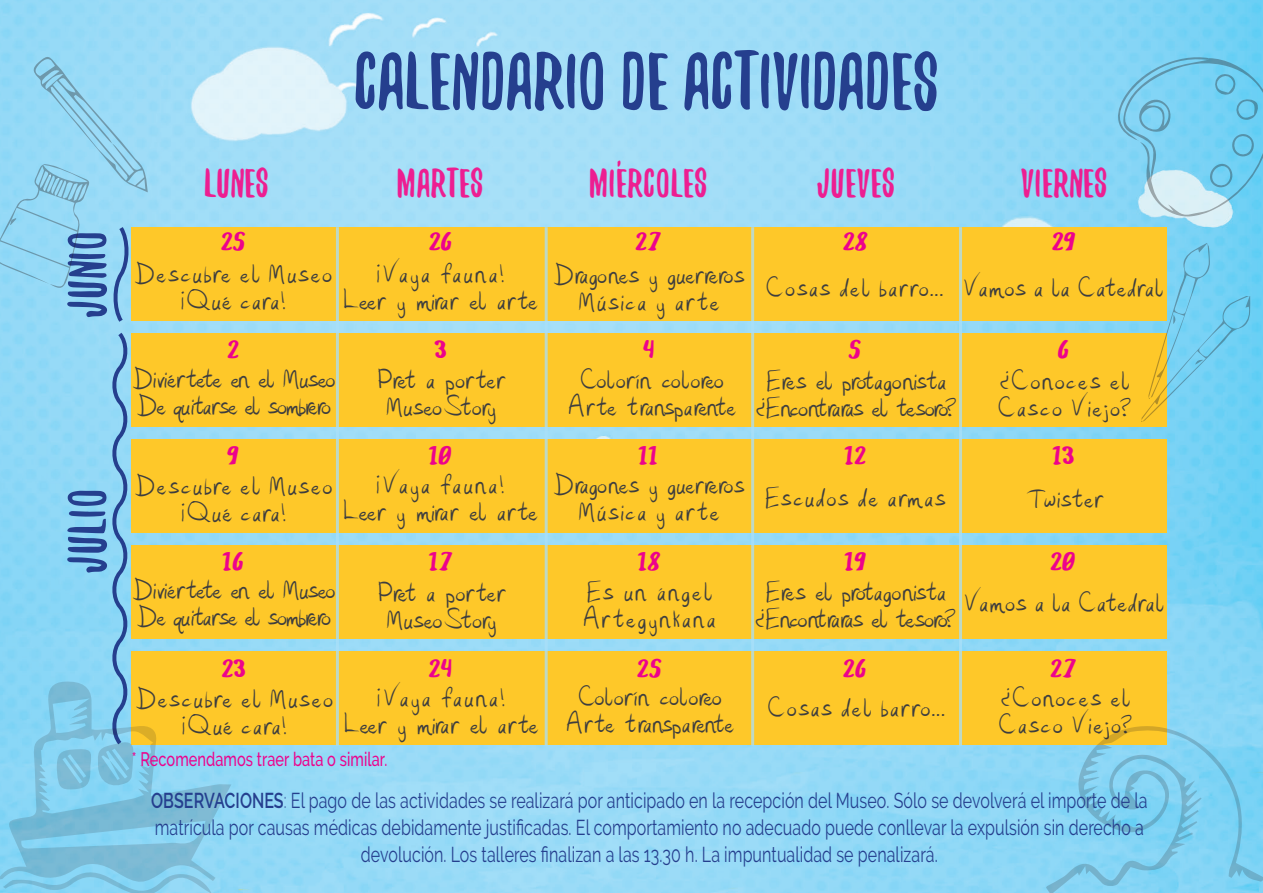
<style>
.page{position:relative;width:1263px;height:893px;background:#fff}
.page>*{position:absolute;margin:0;border:0;box-sizing:border-box;transform-origin:0 0}
.t1{font:90px "Yeah Papa";color:#253f8e}
.t2{font:60px "Yeah Papa";letter-spacing:.02em;color:#253f8e}
.t3{font:45px "Yeah Papa";letter-spacing:.01em;color:#ed1e91}
.t4{font:37.5px "Hashtag";letter-spacing:-.01em;color:#3e3e3f}
.t5{font:37.5px "Hashtag";letter-spacing:.02em;color:#3e3e3f}
.t6{font:37.5px "Hashtag";letter-spacing:-.03em;color:#3e3e3f}
.t7{font:37.5px "Hashtag";letter-spacing:.015em;color:#3e3e3f}
.t8{font:37.5px "Hashtag";letter-spacing:-.065em;color:#3e3e3f}
.t9{font:37.5px "Hashtag";letter-spacing:-.07em;color:#3e3e3f}
.t10{font:37.5px "Hashtag";letter-spacing:-.05em;color:#3e3e3f}
.t11{font:37.5px "Hashtag";letter-spacing:-.035em;color:#3e3e3f}
.t12{font:37.5px "Hashtag";letter-spacing:.01em;color:#3e3e3f}
.t13{font:37.5px "Hashtag";letter-spacing:.03em;color:#3e3e3f}
.t14{font:37.5px "Hashtag";letter-spacing:.035em;color:#3e3e3f}
.t15{font:27px "Yeah Papa";color:#ed028c;scale:1.67 1}
.t16{font:21.45px "Raleway";letter-spacing:.005em;color:#253f8e;scale:.75 1}
.t17{font:500 19.5px "Raleway";letter-spacing:.005em;color:#ed028c;scale:.75 1}
.s1{font-weight:600}
.s2{font-weight:300}
</style>
<div class="page">
<img style="left:0;top:0;width:1263px;height:893px">
<div style="left:132px;top:334px;width:1035px;height:93px;background:#fec829"></div>
<div style="left:132px;top:440px;width:1035px;height:93px;background:#fec829"></div>
<div style="left:132px;top:545px;width:1035px;height:94px;background:#fec829"></div>
<div style="left:132px;top:652px;width:1035px;height:93px;background:#fec829"></div>
<div style="left:132px;top:227px;width:1035px;height:94px;background:#fec829"></div>
<hr style="left:336px;top:227px;width:3px;height:519px;background:#aae0f9">
<hr style="left:545px;top:227px;width:3px;height:519px;background:#aae0f9">
<hr style="left:751px;top:227px;width:3px;height:519px;background:#aae0f9">
<hr style="left:959px;top:227px;width:3px;height:519px;background:#aae0f9">
<svg style="left:1113px;top:17px;width:150px;height:202px;background:#80d0f0"></svg>
<svg style="left:1141px;top:242px;width:109px;height:180px"></svg>
<svg style="left:81px;top:39px;width:92px;height:4px"></svg>
<svg style="left:1046px;top:725px;width:217px;height:168px;background:#87cee2"></svg>
<svg style="left:0;top:727px;width:231px;height:158px;background:#8ac8da"></svg>
<svg style="left:3px;top:868px;width:209px;height:25px;background:#82cbe9"></svg>
<svg style="left:0;top:56px;width:148px;height:734px;background:#94d1e2"></svg>
<p class="t2" style="left:50px;top:317px;width:89px;rotate:-90deg">JUNIO</p>
<p class="t2" style="left:50px;top:573px;width:87px;rotate:-90deg">JULIO</p>
<p class="t1" style="left:355px;top:25px;width:587px">CALENDARIO DE ACTIVIDADES</p>
<p class="t3" style="left:205px;top:155px;width:65px">LUNES</p>
<p class="t3" style="left:397px;top:155px;width:88px">MARTES</p>
<p class="t3" style="left:590px;top:155px;width:119px">MIÉRCOLES</p>
<p class="t3" style="left:817px;top:155px;width:79px">JUEVES</p>
<p class="t3" style="left:1021px;top:155px;width:88px">VIERNES</p>
<p class="t15" style="left:221px;top:224px;width:17px">25</p>
<p class="t5" style="left:135px;top:256px;width:199px">Descubre el Museo</p>
<p class="t4" style="left:180px;top:283px;width:108px">¡Qué cara!</p>
<p class="t15" style="left:228px;top:333px;width:9px">2</p>
<p class="t10" style="left:133px;top:361px;width:205px">Diviértete en el Museo</p>
<p class="t9" style="left:137px;top:388px;width:196px">De quitarse el sombrero</p>
<p class="t15" style="left:429px;top:224px;width:16px">26</p>
<p class="t15" style="left:636px;top:224px;width:18px">27</p>
<p class="t15" style="left:843px;top:224px;width:17px">28</p>
<p class="t15" style="left:1052px;top:224px;width:16px">29</p>
<p class="t4" style="left:553px;top:257px;width:193px">Dragones y guerreros</p>
<p class="t5" style="left:579px;top:284px;width:143px">Música y arte</p>
<p class="t5" style="left:376px;top:255px;width:131px">¡Vaya fauna!</p>
<p class="t6" style="left:343px;top:282px;width:197px">Leer y mirar el arte</p>
<p class="t4" style="left:963px;top:270px;width:202px">Vamos a la Catedral</p>
<p class="t7" style="left:766px;top:269px;width:179px">Cosas del barro...</p>
<p class="t15" style="left:435px;top:333px;width:9px">3</p>
<p class="t15" style="left:643px;top:333px;width:9px">4</p>
<p class="t15" style="left:849px;top:333px;width:10px">5</p>
<p class="t15" style="left:1058px;top:333px;width:9px">6</p>
<p class="t4" style="left:377px;top:362px;width:131px">Pret a porter</p>
<p class="t6" style="left:386px;top:389px;width:112px">MuseoStory</p>
<p class="t4" style="left:580px;top:362px;width:146px">Colorín coloreo</p>
<p class="t6" style="left:568px;top:389px;width:170px">Arte transparente</p>
<p class="t11" style="left:766px;top:363px;width:183px">Eres el protagonista</p>
<p class="t8" style="left:756px;top:390px;width:203px">¿Encontrarás el tesoro?</p>
<p class="t5" style="left:1000px;top:363px;width:132px">¿Conoces el</p>
<p class="t12" style="left:998px;top:390px;width:136px">Casco Viejo?</p>
<p class="t15" style="left:227px;top:439px;width:9px">9</p>
<p class="t15" style="left:429px;top:439px;width:16px">10</p>
<p class="t15" style="left:639px;top:439px;width:13px">11</p>
<p class="t15" style="left:845px;top:439px;width:14px">12</p>
<p class="t15" style="left:1053px;top:439px;width:15px">13</p>
<p class="t5" style="left:135px;top:467px;width:199px">Descubre el Museo</p>
<p class="t4" style="left:181px;top:494px;width:108px">¡Qué cara!</p>
<p class="t5" style="left:376px;top:467px;width:131px">¡Vaya fauna!</p>
<p class="t6" style="left:343px;top:494px;width:197px">Leer y mirar el arte</p>
<p class="t4" style="left:554px;top:467px;width:193px">Dragones y guerreros</p>
<p class="t5" style="left:579px;top:494px;width:143px">Música y arte</p>
<p class="t7" style="left:765px;top:480px;width:183px">Escudos de armas</p>
<p class="t4" style="left:1026px;top:481px;width:80px">Twister</p>
<p class="t15" style="left:223px;top:545px;width:15px">16</p>
<p class="t15" style="left:429px;top:545px;width:16px">17</p>
<p class="t15" style="left:638px;top:545px;width:16px">18</p>
<p class="t15" style="left:845px;top:545px;width:15px">19</p>
<p class="t15" style="left:1051px;top:545px;width:17px">20</p>
<p class="t10" style="left:133px;top:572px;width:205px">Diviértete en el Museo</p>
<p class="t9" style="left:137px;top:599px;width:196px">De quitarse el sombrero</p>
<p class="t4" style="left:377px;top:575px;width:131px">Pret a porter</p>
<p class="t6" style="left:387px;top:602px;width:112px">MuseoStory</p>
<p class="t14" style="left:586px;top:574px;width:128px">Es un ángel</p>
<p class="t13" style="left:583px;top:601px;width:135px">Artegynkana</p>
<p class="t11" style="left:766px;top:574px;width:183px">Eres el protagonista</p>
<p class="t8" style="left:755px;top:601px;width:203px">¿Encontrarás el tesoro?</p>
<p class="t4" style="left:964px;top:585px;width:202px">Vamos a la Catedral</p>
<p class="t15" style="left:222px;top:651px;width:16px">23</p>
<p class="t15" style="left:429px;top:651px;width:16px">24</p>
<p class="t15" style="left:637px;top:651px;width:17px">25</p>
<p class="t15" style="left:843px;top:651px;width:16px">26</p>
<p class="t15" style="left:1051px;top:651px;width:18px">27</p>
<p class="t5" style="left:136px;top:681px;width:199px">Descubre el Museo</p>
<p class="t4" style="left:181px;top:708px;width:108px">¡Qué cara!</p>
<p class="t5" style="left:376px;top:680px;width:131px">¡Vaya fauna!</p>
<p class="t6" style="left:343px;top:707px;width:197px">Leer y mirar el arte</p>
<p class="t17" style="left:132px;top:748px;width:342px">* Recomendamos traer bata o similar.</p>
<p class="t4" style="left:578px;top:679px;width:146px">Colorín coloreo</p>
<p class="t6" style="left:566px;top:706px;width:170px">Arte transparente</p>
<p class="t7" style="left:767px;top:690px;width:179px">Cosas del barro...</p>
<p class="t5" style="left:1001px;top:680px;width:132px">¿Conoces el</p>
<p class="t12" style="left:999px;top:707px;width:136px">Casco Viejo?</p>
<p class="t16" style="left:151px;top:788px;width:1330px"><span class="s1">OBSERVACIONES</span><span class="s2">:</span> El pago de las actividades se realizará por anticipado en la recepción del Museo. Sólo se devolverá el importe de la</p>
<p class="t16" style="left:155px;top:815px;width:1320px">matrícula por causas médicas debidamente justificadas. El comportamiento no adecuado puede conllevar la expulsión sin derecho a</p>
<p class="t16" style="left:361px;top:842px;width:771px">devolución. Los talleres finalizan a las 13.30 h. La impuntualidad se penalizará.</p>
</div>
